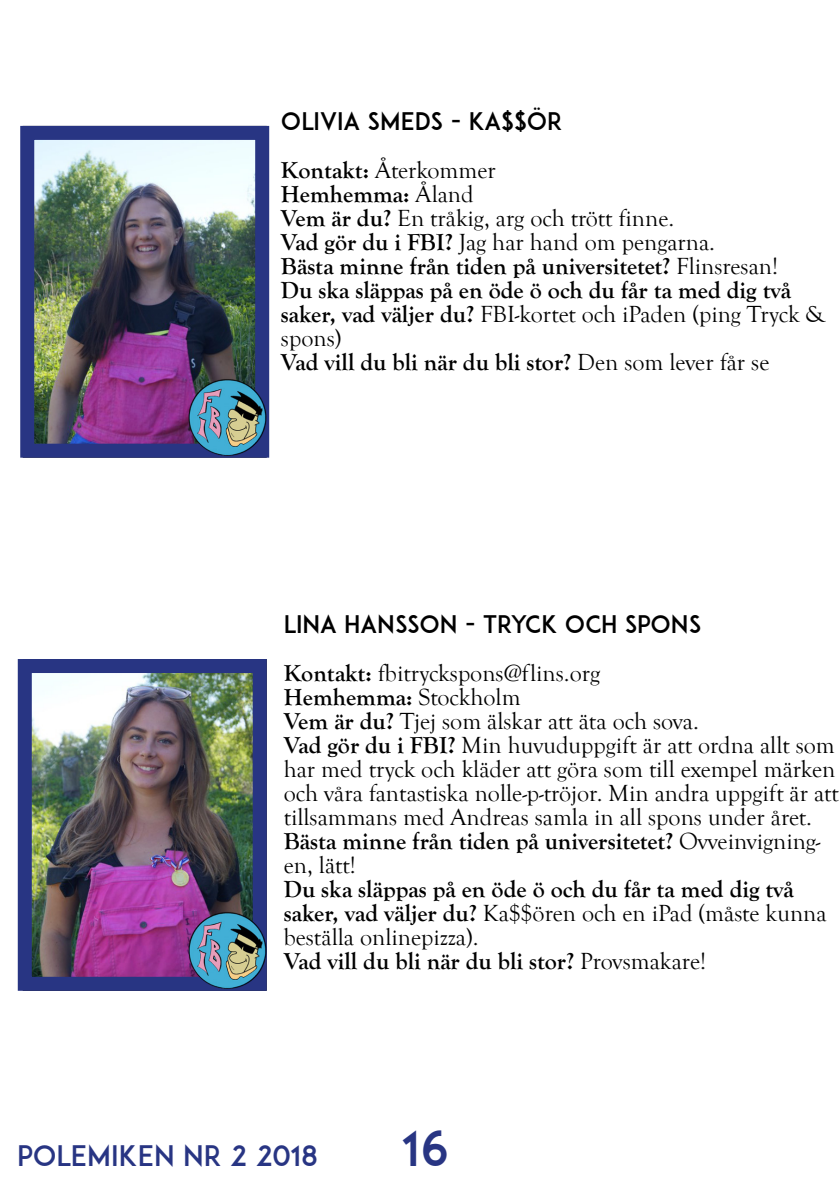
<style>
.page{position:relative;width:840px;height:1191px;background:#fff}
.page>*{position:absolute;margin:0;border:0;box-sizing:border-box;transform-origin:0 0}
.t1{font:48px "ADAM.CGPRO";color:#283583}
.t2{font:28px "ADAM.CGPRO";color:#283583}
.t3{font:700 24px/24px "Goudy Old Style T";color:#000}
.t4{font:24px/24px "Goudy Old Style T";color:#000}
.t5{font:24px "ADAM.CGPRO";color:#000}
.s1{font-weight:400}
.s2{font-weight:700}
</style>
<div class="page">
<img style="left:33px;top:674px;width:218px;height:301px">
<img style="left:35px;top:141px;width:219px;height:302px">
<div style="left:20px;top:126px;width:249px;height:332px;border:14px solid #283583"></div>
<img style="left:187px;top:376px;width:79px;height:82px">
<div style="left:18px;top:659px;width:248px;height:331px;border:14px solid #283583"></div>
<img style="left:187px;top:909px;width:79px;height:81px">
<p class="t5" style="left:281px;top:107px;width:283px">OLIVIA SMEDS - KA$$ÖR</p>
<p class="t3" style="left:281px;top:159px;width:546px">Kontakt: <span class="s1">Återkommer<br></span>Hemhemma: <span class="s1">Åland<br></span>Vem är du? <span class="s1">En tråkig, arg och trött finne.<br></span>Vad gör du i FBI? <span class="s1">Jag har hand om pengarna.<br></span>Bästa minne från tiden på universitetet? <span class="s1">Flinsresan!<br></span>Du ska släppas på en öde ö och du får ta med dig två saker, vad väljer du? <span class="s1">FBI-kortet och iPaden (ping Tryck &amp; spons)<br></span>Vad vill du bli när du bli stor? <span class="s1">Den som lever får se</span></p>
<p class="t5" style="left:283px;top:610px;width:419px">LINA HANSSON - TRYCK OCH SPONS</p>
<p class="t4" style="left:283px;top:662px;width:556px"><span class="s2">Kontakt:</span> fbitryckspons@flins.org<br><span class="s2">Hemhemma:</span> Stockholm<br><span class="s2">Vem är du?</span> Tjej som älskar att äta och sova.<br><span class="s2">Vad gör du i FBI?</span> Min huvuduppgift är att ordna allt som har med tryck och kläder att göra som till exempel märken och våra fantastiska nolle-p-tröjor. Min andra uppgift är att tillsammans med Andreas samla in all spons under året.<br><span class="s2">Bästa minne från tiden på universitetet?</span> Ovveinvigning&shy;en, lätt!</p>
<p class="t3" style="left:283px;top:878px;width:544px">Du ska släppas på en öde ö och du får ta med dig två saker, vad väljer du? <span class="s1">Ka$$ören och en iPad (måste kunna beställa onlinepizza).<br></span>Vad vill du bli när du bli stor? <span class="s1">Provsmakare!</span></p>
<p class="t2" style="left:17px;top:1138px;width:302px">POLEMIKEN NR 2 2018</p>
<h1 class="t1" style="left:403px;top:1119px;width:47px">16</h1>
</div>
